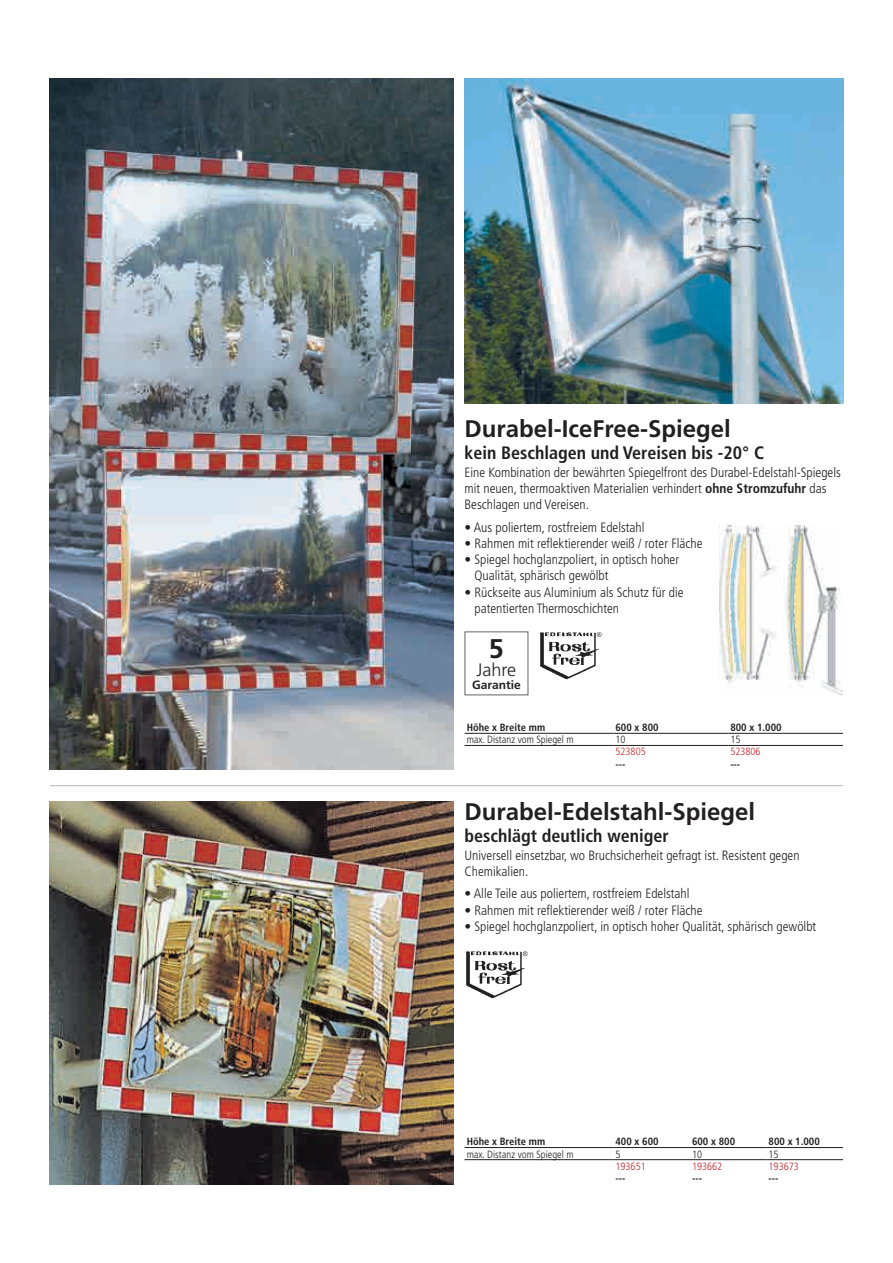
<style>
.page{position:relative;width:893px;height:1263px;background:#fff}
.page>*{position:absolute;margin:0;border:0;box-sizing:border-box;transform-origin:0 0}
.t1{font:700 27px "Frutiger LT";color:#231f20}
.t2{font:700 24px "Frutiger LT";color:#231f20}
.t3{font:700 condensed 18px "Frutiger LT";color:#231f20}
.t4{font:300 18px "Frutiger LT";color:#231f20}
.t5{font:300 condensed 13.5px/16.2px "Frutiger LT";color:#231f20}
.t6{font:700 12px "Frutiger LT";color:#231f20}
.t7{font:700 condensed 10.5px "Frutiger LT";color:#231f20}
.t8{font:300 condensed 10.5px "Frutiger LT";color:#231f20}
.t9{font:300 condensed 10.5px "Frutiger LT";color:#c0262d}
.s1{font-weight:700}
</style>
<div class="page">
<img style="left:720px;top:525px;width:123px;height:170px">
<img style="left:465px;top:79px;width:378px;height:325px">
<img style="left:50px;top:801px;width:404px;height:383px">
<img style="left:50px;top:79px;width:404px;height:691px">
<hr style="left:51px;top:785px;width:791px;height:1px;background:#bcbdc0">
<hr style="left:465px;top:1147px;width:148px;height:1px;background:#231f20">
<hr style="left:613px;top:1147px;width:77px;height:1px;background:#231f20">
<hr style="left:690px;top:1147px;width:76px;height:1px;background:#231f20">
<hr style="left:766px;top:1147px;width:77px;height:1px;background:#231f20">
<hr style="left:465px;top:1159px;width:148px;height:1px;background:#231f20">
<hr style="left:613px;top:1159px;width:77px;height:1px;background:#231f20">
<hr style="left:690px;top:1159px;width:76px;height:1px;background:#231f20">
<hr style="left:766px;top:1159px;width:77px;height:1px;background:#231f20">
<hr style="left:465px;top:733px;width:148px;height:1px;background:#231f20">
<hr style="left:613px;top:733px;width:115px;height:1px;background:#231f20">
<hr style="left:728px;top:733px;width:115px;height:1px;background:#231f20">
<hr style="left:465px;top:745px;width:148px;height:1px;background:#231f20">
<hr style="left:613px;top:745px;width:115px;height:1px;background:#231f20">
<hr style="left:728px;top:745px;width:115px;height:1px;background:#231f20">
<img style="left:539px;top:632px;width:63px;height:47px">
<img style="left:465px;top:951px;width:63px;height:47px">
<h2 class="t2" style="left:465px;top:414px;width:268px">Durabel-IceFree-Spiegel</h2>
<h3 class="t3" style="left:465px;top:442px;width:301px">kein Beschlagen und Vereisen bis -20° C</h3>
<p class="t5" style="left:465px;top:464px;width:378px">Eine Kombination der bewährten Spiegelfront des Durabel-Edelstahl-Spiegels mit neuen, thermoaktiven Materialien verhindert <span class="s1">ohne Stromzufuhr</span> das<br>Beschlagen und Vereisen.</p>
<p class="t5" style="left:465px;top:519px;width:182px">• Aus poliertem, rostfreiem Edelstahl</p>
<p class="t5" style="left:465px;top:535px;width:239px">• Rahmen mit reflektierender weiß / roter Fläche</p>
<p class="t5" style="left:475px;top:552px;width:206px;text-indent:-10px">• Spiegel hochglanzpoliert, in optisch hoher<br>Qualität, sphärisch gewölbt</p>
<p class="t5" style="left:475px;top:584px;width:210px;text-indent:-10px">• Rückseite aus Aluminium als Schutz für die patentierten Thermoschichten</p>
<h1 class="t1" style="left:489px;top:632px;width:17px">5</h1>
<h3 class="t4" style="left:477px;top:659px;width:41px">Jahre</h3>
<p class="t6" style="left:472px;top:678px;width:50px">Garantie</p>
<p class="t7" style="left:467px;top:721px;width:80px">Höhe x Breite mm</p>
<p class="t7" style="left:615px;top:721px;width:45px">600 x 800</p>
<p class="t7" style="left:730px;top:721px;width:53px">800 x 1.000</p>
<p class="t8" style="left:467px;top:734px;width:108px">max. Distanz vom Spiegel m</p>
<p class="t8" style="left:615px;top:734px;width:12px">10</p>
<p class="t8" style="left:730px;top:734px;width:12px">15</p>
<p class="t9" style="left:615px;top:746px;width:32px">523805</p>
<p class="t9" style="left:730px;top:746px;width:32px">523806</p>
<p class="t7" style="left:615px;top:758px;width:11px">---</p>
<p class="t7" style="left:730px;top:758px;width:11px">---</p>
<h2 class="t2" style="left:465px;top:797px;width:292px">Durabel-Edelstahl-Spiegel</h2>
<h3 class="t3" style="left:465px;top:825px;width:206px">beschlägt deutlich weniger</h3>
<p class="t5" style="left:465px;top:847px;width:337px">Universell einsetzbar, wo Bruchsicherheit gefragt ist. Resistent gegen<br>Chemikalien.</p>
<p class="t5" style="left:465px;top:886px;width:227px">• Alle Teile aus poliertem, rostfreiem Edelstahl</p>
<p class="t5" style="left:465px;top:902px;width:239px">• Rahmen mit reflektierender weiß / roter Fläche</p>
<p class="t5" style="left:465px;top:918px;width:353px">• Spiegel hochglanzpoliert, in optisch hoher Qualität, sphärisch gewölbt</p>
<p class="t7" style="left:467px;top:1135px;width:80px">Höhe x Breite mm</p>
<p class="t7" style="left:615px;top:1135px;width:45px">400 x 600</p>
<p class="t7" style="left:692px;top:1135px;width:45px">600 x 800</p>
<p class="t7" style="left:769px;top:1135px;width:53px">800 x 1.000</p>
<p class="t8" style="left:467px;top:1148px;width:108px">max. Distanz vom Spiegel m</p>
<p class="t8" style="left:615px;top:1148px;width:7px">5</p>
<p class="t8" style="left:692px;top:1148px;width:12px">10</p>
<p class="t8" style="left:769px;top:1148px;width:12px">15</p>
<p class="t9" style="left:615px;top:1160px;width:32px">193651</p>
<p class="t9" style="left:692px;top:1160px;width:32px">193662</p>
<p class="t9" style="left:769px;top:1160px;width:32px">193673</p>
<p class="t7" style="left:615px;top:1172px;width:11px">---</p>
<p class="t7" style="left:692px;top:1172px;width:11px">---</p>
<p class="t7" style="left:769px;top:1172px;width:11px">---</p>
</div>
